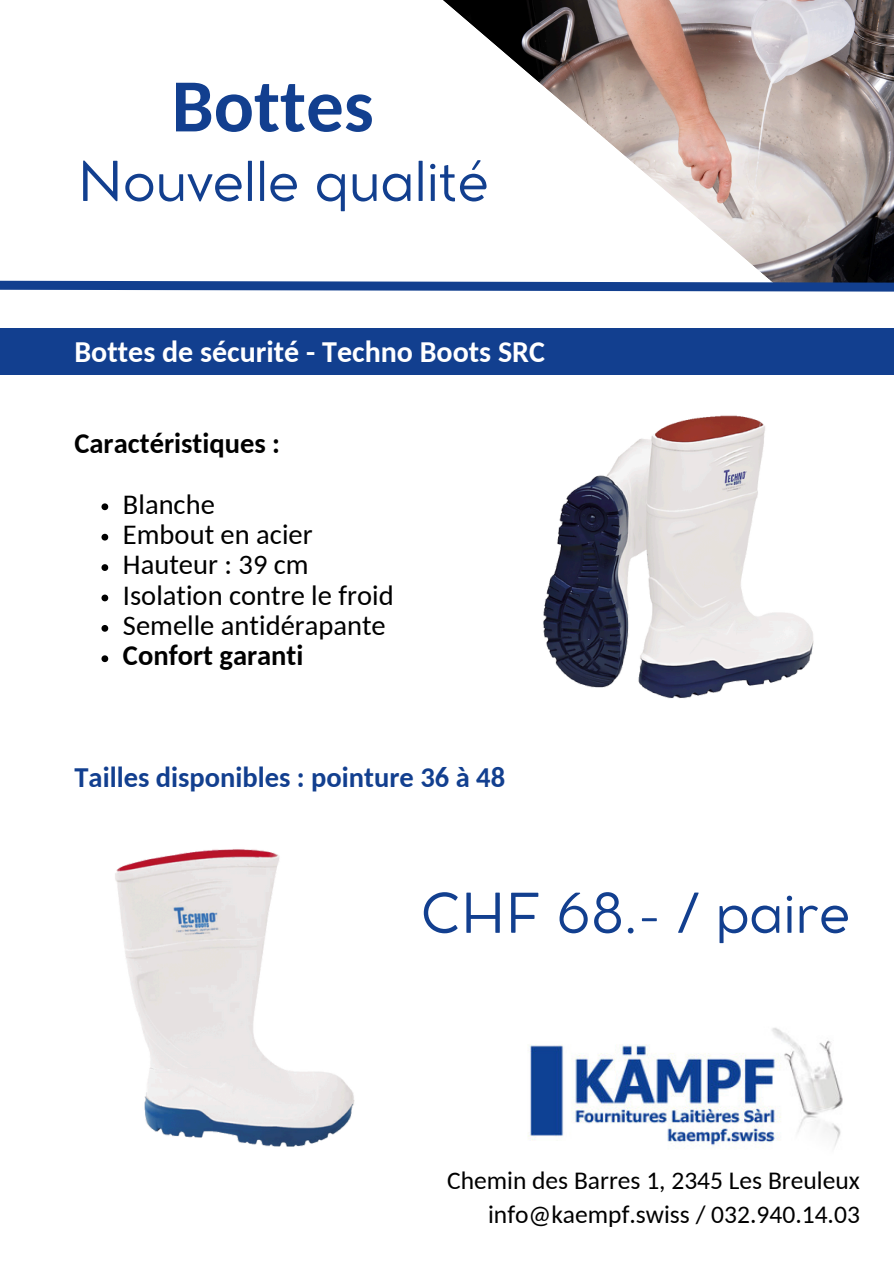
<style>
.page{position:relative;width:894px;height:1264px;background:#fff}
.page>*{position:absolute;margin:0;border:0;box-sizing:border-box;transform-origin:0 0}
.t1{font:700 75px "Carlito";color:#123f8f}
.t2{font:54px "Cocomat Pro";color:#123f8f}
.t3{font:700 30px "Carlito";color:#fff}
.t4{font:28.5px "Carlito";color:#000}
.t5{font:700 28.5px "Carlito";color:#123f8f}
.t6{font:700 28.5px "Carlito";color:#000}
.t7{font:25.5px "Carlito";color:#000}
</style>
<div class="page">
<img style="left:528px;top:1028px;width:315px;height:119px">
<img style="left:820px;top:0;width:73px;height:276px">
<svg style="left:190px;top:0;width:630px;height:329px"></svg>
<div style="left:0;top:329px;width:893px;height:46px;background:#123f8f"></div>
<svg style="left:0;top:276px;width:893px;height:20px"></svg>
<img style="left:543px;top:415px;width:271px;height:284px">
<img style="left:115px;top:849px;width:240px;height:298px">
<svg style="left:101px;top:503px;width:7px;height:7px"></svg>
<svg style="left:101px;top:534px;width:7px;height:6px"></svg>
<svg style="left:101px;top:564px;width:7px;height:7px"></svg>
<svg style="left:101px;top:594px;width:7px;height:7px"></svg>
<svg style="left:101px;top:625px;width:7px;height:6px"></svg>
<svg style="left:101px;top:655px;width:7px;height:7px"></svg>
<p class="t1" style="left:171px;top:75px;width:203px">Bottes</p>
<h3 class="t2" style="left:77px;top:161px;width:412px">Nouvelle qualité</h3>
<h1 class="t3" style="left:74px;top:339px;width:472px">Bottes de sécurité - Techno Boots SRC</h1>
<h2 class="t6" style="left:74px;top:431px;width:207px">Caractéristiques :</h2>
<p class="t4" style="left:123px;top:492px;width:93px">Blanche</p>
<h3 class="t4" style="left:123px;top:522px;width:191px">Embout en acier</h3>
<h3 class="t4" style="left:123px;top:553px;width:187px">Hauteur : 39 cm</h3>
<p class="t4" style="left:123px;top:583px;width:272px">Isolation contre le froid</p>
<p class="t4" style="left:123px;top:613px;width:264px">Semelle antidérapante</p>
<p class="t6" style="left:123px;top:644px;width:182px">Confort garanti</p>
<p class="t5" style="left:74px;top:765px;width:432px">Tailles disponibles : pointure 36 à 48</p>
<p class="t2" style="left:421px;top:892px;width:430px">CHF 68.- / paire</p>
<p class="t7" style="left:447px;top:1169px;width:414px">Chemin des Barres 1, 2345 Les Breuleux</p>
<p class="t7" style="left:488px;top:1204px;width:373px">info@kaempf.swiss / 032.940.14.03</p>
</div>
